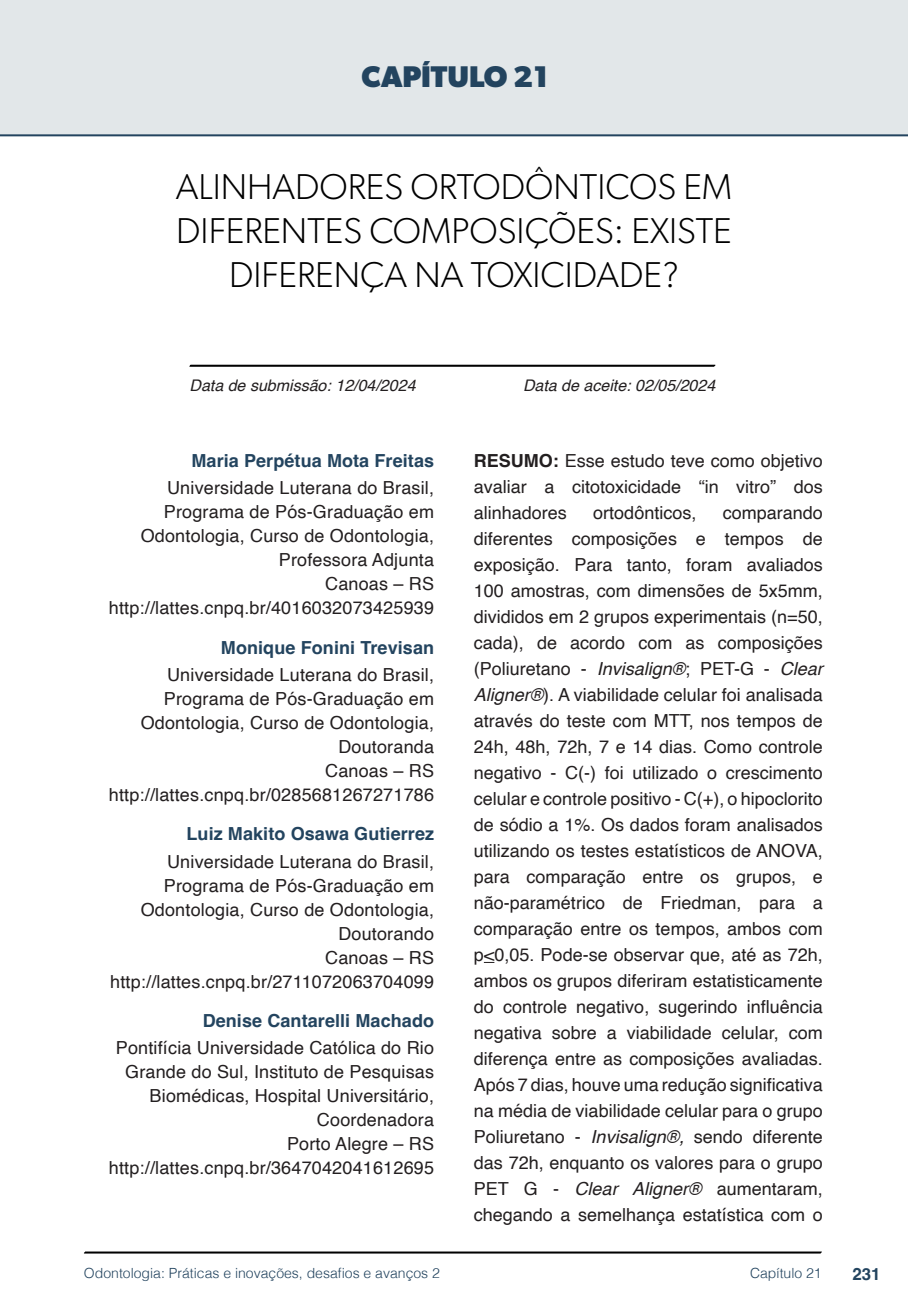
<style>
.page{position:relative;width:908px;height:1304px;background:#fff}
.page>*{position:absolute;margin:0;border:0;box-sizing:border-box;transform-origin:0 0}
.nome_artigos{font:300 36px/44px "Gibson";color:#000;text-align:center}
.capítulos{font:700 30px "Gibson";color:#23445f}
.Resumos_e_PC_TXT{font:18px/26px "Helvetica";color:#231f20;text-align:justify}
.info_autores{font:18px/24px "Helvetica";letter-spacing:.01em;color:#231f20;text-align:right}
.nome_autores{font:700 18px "Helvetica";letter-spacing:.005em;color:#23445f}
.t1{font:700 16.8px "Helvetica";color:#23445f}
.data{font:italic 16px "Helvetica";color:#231f20}
.t2{font:300 14px "Helvetica";color:#23445f}
.s1{font-weight:700}
.s2{font-style:italic}
</style>
<div class="page">
<svg style="left:84px;top:1251px;width:737px;height:3px;background:#515151"></svg>
<div style="left:0;top:0;width:907px;height:136px;background:#e2e7e9"></div>
<svg style="left:189px;top:364px;width:526px;height:3px;background:#4f4f4f"></svg>
<div style="left:44px;top:72px;width:68px;height:61px;background:#e2e7e9"></div>
<p class="capítulos" style="left:361px;top:58px;width:188px">CAPÍTULO 21</p>
<p class="nome_artigos" style="left:176px;top:164px;width:557px">ALINHADORES ORTODÔNTICOS EM<br>DIFERENTES COMPOSIÇÕES: EXISTE<br>DIFERENÇA NA TOXICIDADE?</p>
<p class="data" style="left:189px;top:373px;width:227px">Data de submissão: 12/04/2024</p>
<p class="data" style="left:523px;top:373px;width:194px">Data de aceite: 02/05/2024</p>
<p class="nome_autores" style="left:191px;top:450px;width:244px">Maria Perpétua Mota Freitas</p>
<p class="info_autores" style="left:141px;top:477px;width:295px">Universidade Luterana do Brasil,<br>Programa de Pós-Graduação em<br>Odontologia, Curso de Odontologia,<br>Professora Adjunta</p>
<p class="info_autores" style="left:325px;top:573px;width:110px">Canoas – RS</p>
<p class="info_autores" style="left:109px;top:597px;width:326px">http://lattes.cnpq.br/4016032073425939</p>
<p class="nome_autores" style="left:221px;top:636px;width:215px">Monique Fonini Trevisan</p>
<p class="info_autores" style="left:141px;top:663px;width:295px">Universidade Luterana do Brasil,<br>Programa de Pós-Graduação em<br>Odontologia, Curso de Odontologia,<br>Doutoranda</p>
<p class="info_autores" style="left:325px;top:759px;width:110px">Canoas – RS</p>
<p class="info_autores" style="left:109px;top:783px;width:326px">http://lattes.cnpq.br/0285681267271786</p>
<p class="nome_autores" style="left:186px;top:823px;width:249px">Luiz Makito Osawa Gutierrez</p>
<p class="info_autores" style="left:141px;top:850px;width:295px">Universidade Luterana do Brasil,<br>Programa de Pós-Graduação em<br>Odontologia, Curso de Odontologia,<br>Doutorando</p>
<p class="info_autores" style="left:325px;top:946px;width:110px">Canoas – RS</p>
<p class="info_autores" style="left:110px;top:970px;width:325px">http://lattes.cnpq.br/2711072063704099</p>
<p class="nome_autores" style="left:202px;top:1010px;width:233px">Denise Cantarelli Machado</p>
<p class="info_autores" style="left:116px;top:1037px;width:319px">Pontifícia Universidade Católica do Rio Grande do Sul, Instituto de Pesquisas Biomédicas, Hospital Universitário, Coordenadora</p>
<p class="info_autores" style="left:287px;top:1133px;width:148px">Porto Alegre – RS</p>
<p class="info_autores" style="left:109px;top:1157px;width:326px">http://lattes.cnpq.br/3647042041612695</p>
<p class="Resumos_e_PC_TXT" style="left:473px;top:448px;width:350px"><span class="s1">RESUMO:</span> Esse estudo teve como objetivo avaliar a citotoxicidade “in vitro” dos alinhadores</p>
<p class="Resumos_e_PC_TXT" style="left:593px;top:500px;width:105px">ortodônticos,</p>
<p class="Resumos_e_PC_TXT" style="left:473px;top:500px;width:350px;text-indent:249px">comparando diferentes composições e tempos de exposição. Para tanto, foram avaliados 100 amostras, com dimensões de 5x5mm, divididos em 2 grupos experimentais (n=50, cada), de acordo com as composições (Poliuretano - <span class="s2">Invisalign®</span>; PET-G - <span class="s2">Clear Aligner®</span>). A viabilidade celular foi analisada através do teste com MTT, nos tempos de 24h, 48h, 72h, 7 e 14 dias. Como controle negativo - C(-) foi utilizado o crescimento celular e controle positivo - C(+), o hipoclorito de sódio a 1%. Os dados foram analisados utilizando os testes estatísticos de ANOVA, para comparação entre os grupos, e não-paramétrico de Friedman, para a comparação entre os tempos, ambos com p&lt;0,05. Pode-se observar que, até as 72h, ambos os grupos diferiram estatisticamente do controle negativo, sugerindo influência negativa sobre a viabilidade celular, com diferença entre as composições avaliadas.<br>Após 7 dias, houve uma redução significativa na média de viabilidade celular para o grupo Poliuretano - <span class="s2">Invisalign®,</span> sendo diferente das 72h, enquanto os valores para o grupo PET G - <span class="s2">Clear Aligner®</span> aumentaram, chegando a semelhança estatística com o</p>
<p class="t2" style="left:84px;top:1261px;width:357px">Odontologia: Práticas e inovações, desafios e avanços 2</p>
<p class="t2" style="left:749px;top:1261px;width:73px">Capítulo 21</p>
<p class="t1" style="left:851px;top:1264px;width:30px">231</p>
</div>
